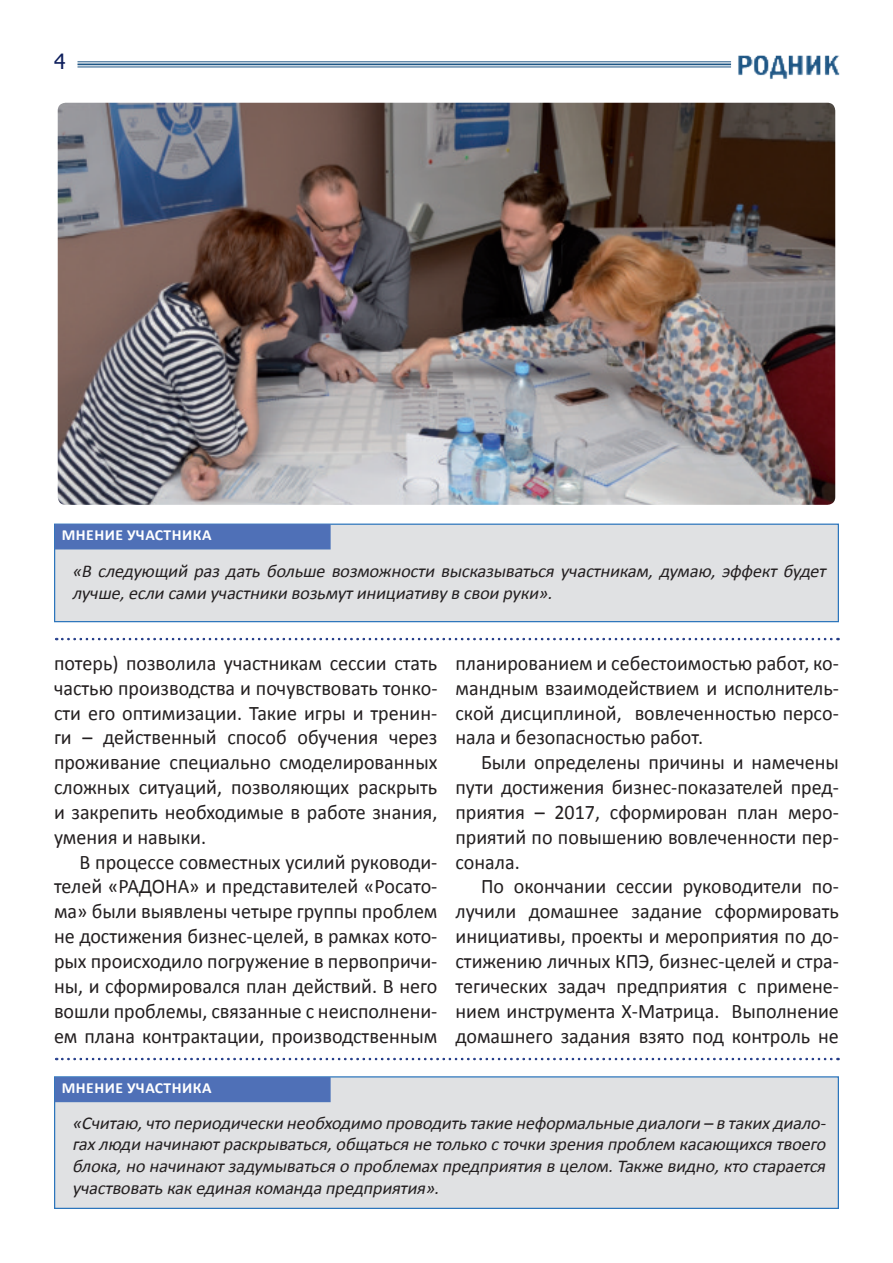
<style>
.page{position:relative;width:893px;height:1263px;background:#fff}
.page>*{position:absolute;margin:0;border:0;box-sizing:border-box;transform-origin:0 0}
.t1{font:21px "Tahoma";color:#0d1e5c}
.t2{font:20.7px/24.9px "Calibri";color:#231f20;text-align:justify}
.t3{font:italic 18px/21.6px "Calibri";color:#231f20}
.t4{font:700 15.45px "Calibri";letter-spacing:.03em;color:#fff}
</style>
<div class="page">
<hr style="left:77px;top:61px;width:654px;height:1px;background:#1d5584">
<hr style="left:77px;top:64px;width:654px;height:1px;background:#1d5584">
<hr style="left:77px;top:67px;width:654px;height:1px;background:#1d5584">
<img style="left:730px;top:55px;width:110px;height:24px">
<svg style="left:55px;top:637px;width:784px;height:4px"></svg>
<svg style="left:55px;top:1057px;width:784px;height:3px"></svg>
<img style="left:59px;top:104px;width:775px;height:400px">
<div style="left:54px;top:99px;width:785px;height:410px;border:4px solid #fff;border-radius:10px"></div>
<div style="left:55px;top:524px;width:783px;height:98px;background:#e0e1e3"></div>
<div style="left:54px;top:524px;width:784px;height:98px;border:1px solid #2c75bc"></div>
<div style="left:55px;top:525px;width:275px;height:24px;background:#4f70b7"></div>
<div style="left:55px;top:1077px;width:783px;height:131px;background:#e0e1e3"></div>
<div style="left:54px;top:1077px;width:784px;height:132px;border:1px solid #2c75bc"></div>
<div style="left:55px;top:1078px;width:275px;height:24px;background:#4f70b7"></div>
<p class="t1" style="left:54px;top:50px;width:13px">4</p>
<p class="t4" style="left:62px;top:525px;width:151px">мнение учаСтника</p>
<p class="t3" style="left:72px;top:561px;width:759px">«В следующий раз дать больше возможности высказываться участникам, думаю, эффект будет лучше,если сами участники возьмутинициативув свои руки».</p>
<p class="t2" style="left:54px;top:651px;width:385px">потерь) позволила участникам сессии стать частью производства и почувствовать тонко&shy;сти его оптимизации. Такие игры и тренин&shy;ги – действенный способ обучения через проживание специально смоделированных сложных ситуаций, позволяющих раскрыть и закрепить необходимые в работе знания, умения и навыки.</p>
<p class="t2" style="left:54px;top:849px;width:385px;text-indent:26px">В процессе совместных усилий руководи&shy;телей «РАДОНА» и представителей «Росато&shy;ма» были выявлены четыре группы проблем не достижения бизнес-целей, в рамках кото&shy;рых происходило погружение в первопричи&shy;ны, и сформировался план действий. В него вошли проблемы, связанные с неисполнени&shy;ем плана контрактации, производственным</p>
<p class="t4" style="left:62px;top:1078px;width:151px">мнение учаСтника</p>
<p class="t2" style="left:455px;top:651px;width:385px">планированием и себестоимостью работ, ко&shy;мандным взаимодействием и исполнитель&shy;ской дисциплиной, вовлеченностью персо&shy;нала и безопасностью работ.</p>
<p class="t2" style="left:455px;top:750px;width:385px;text-indent:26px">Были определены причины и намечены пути достижения бизнес-показателей пред&shy;приятия – 2017, сформирован план меро&shy;приятий по повышению вовлеченности пер&shy;сонала.</p>
<p class="t2" style="left:455px;top:874px;width:385px;text-indent:26px">По окончании сессии руководители по&shy;лучили домашнее задание сформировать инициативы, проекты и мероприятия по до&shy;стижению личных КПЭ, бизнес-целей и стра&shy;тегических задач предприятия с примене&shy;нием инструмента Х-Матрица. Выполнение домашнего задания взято под контроль не</p>
<p class="t3" style="left:72px;top:1112px;width:759px;text-align:justify">«Считаю,что периодически необходимо проводитьтакие неформальные диалоги – в такихдиало&shy;гахлюди начинаютраскрываться,общатьсяне только сточки зренияпроблем касающихсятвоего блока,но начинаютзадумыватьсяо проблемахпредприятияв целом.Также видно,кто старается участвоватькакединаякоманда предприятия».</p>
</div>
